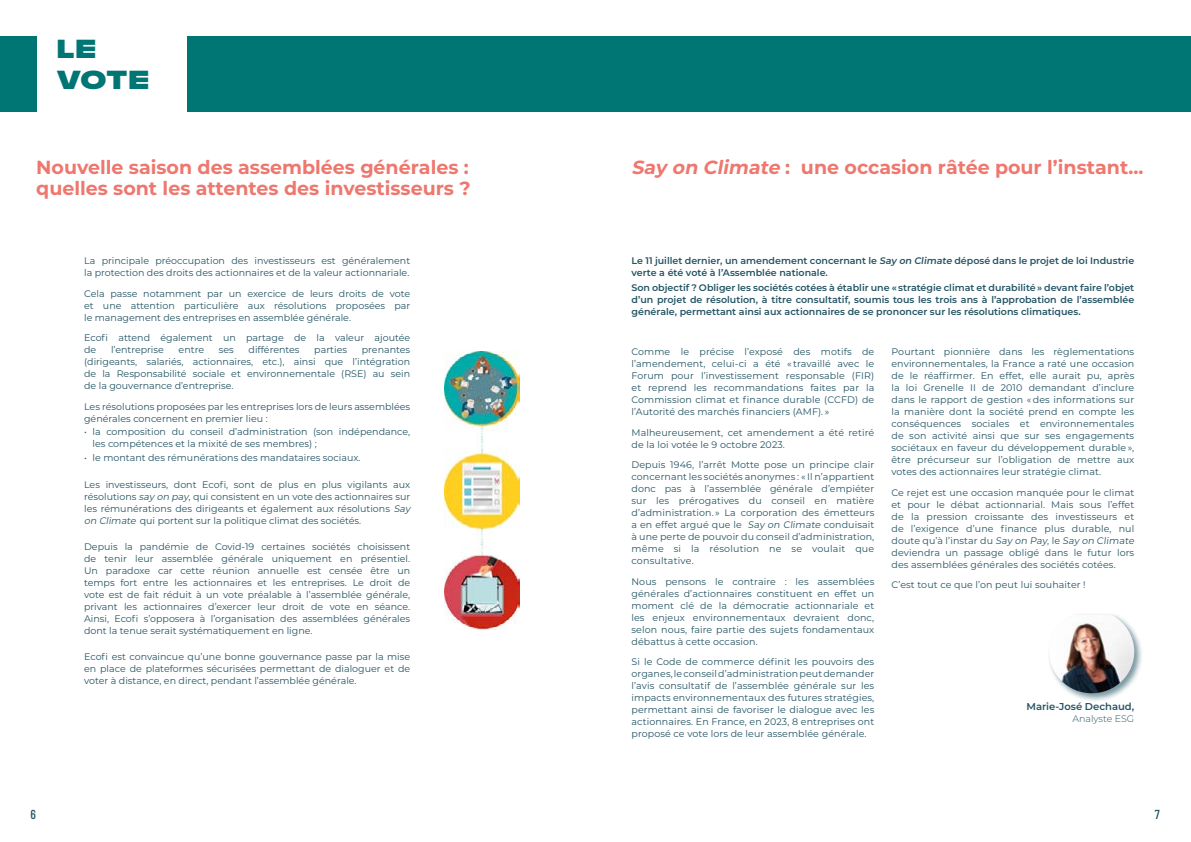
<style>
.page{position:relative;width:1191px;height:842px;background:#fff}
.page>*{position:absolute;margin:0;border:0;box-sizing:border-box;transform-origin:0 0}
.t1{font:26px/31.2px "Rifton Norm";letter-spacing:.04em;color:#007674}
.t2{font:700 19px/21px "Montserrat";color:#ee776e}
.t3{font:500 13px "Barlow Condensed";color:#245463}
.t4{font:600 10px "Montserrat";color:#245463}
.t5{font:9.5px/12px "Montserrat";color:#245463;text-align:justify}
.t6{font:600 9.5px/12px "Montserrat";color:#245463}
.t7{font:300 9.5px "Montserrat";color:#245463}
.s1{font-style:italic}
</style>
<div class="page">
<div style="left:0;top:36px;width:36px;height:75px;background:#007674"></div>
<div style="left:187px;top:36px;width:1004px;height:75px;background:#007674"></div>
<div style="left:1048px;top:613px;width:96px;height:90px;background:#245463;opacity:.6"></div>
<img style="left:1049px;top:615px;width:85px;height:78px">
<img style="left:444px;top:351px;width:76px;height:278px">
<h1 class="t1" style="left:57px;top:33px;width:94px">LE<br>VOTE</h1>
<h2 class="t2" style="left:36px;top:156px;width:436px">Nouvelle saison des assemblées générales : quelles sont les attentes des investisseurs ?</h2>
<p class="t5" style="left:84px;top:255px;width:328px">La principale préoccupation des investisseurs est généralement la protection des droits des actionnaires et de la valeur actionnariale.</p>
<p class="t5" style="left:84px;top:287px;width:327px">Cela passe notamment par un exercice de leurs droits de vote et une attention particulière aux résolutions proposées par le management des entreprises en assemblée générale.</p>
<p class="t5" style="left:84px;top:332px;width:328px">Ecofi attend également un partage de la valeur ajoutée de</p>
<p class="t5" style="left:111px;top:344px;width:54px">l’entreprise</p>
<p class="t5" style="left:179px;top:344px;width:27px">entre</p>
<p class="t5" style="left:219px;top:344px;width:17px">ses</p>
<p class="t5" style="left:248px;top:344px;width:53px">différentes</p>
<p class="t5" style="left:314px;top:344px;width:34px">parties</p>
<p class="t5" style="left:84px;top:344px;width:328px;text-indent:278px">prenantes (dirigeants, salariés, actionnaires, etc.), ainsi que l’intégration de la Responsabilité sociale et environnementale (RSE) au sein de la gouvernance d’entreprise.</p>
<p class="t5" style="left:84px;top:400px;width:327px">Les résolutions proposées par les entreprises lors de leurs assemblées générales concernent en premier lieu :</p>
<p class="t5" style="left:93px;top:426px;width:319px;text-indent:-9px">• la composition du conseil d’administration (son indépendance, les compétences et la mixité de ses membres) ;</p>
<p class="t5" style="left:84px;top:451px;width:278px">• le montant des rémunérations des mandataires sociaux.</p>
<p class="t5" style="left:84px;top:478px;width:327px">Les investisseurs, dont Ecofi, sont de plus en plus vigilants aux résolutions <span class="s1">say on pay</span>, qui consistent en un vote des actionnaires sur les rémunérations des dirigeants et également aux résolutions <span class="s1">Say on Climate</span> qui portent sur la politique climat des sociétés.</p>
<p class="t5" style="left:84px;top:540px;width:328px">Depuis la pandémie de Covid-19 certaines sociétés choisissent de tenir leur assemblée générale uniquement en présentiel.<br>Un paradoxe car cette réunion annuelle est censée être un temps fort entre les actionnaires et les entreprises. Le droit de vote est de fait réduit à un vote préalable à l’assemblée générale, privant les actionnaires d’exercer leur droit de vote en séance.<br>Ainsi, Ecofi s’opposera à l’organisation des assemblées générales dont la tenue serait systématiquement en ligne.</p>
<p class="t5" style="left:84px;top:650px;width:328px">Ecofi est convaincue qu’une bonne gouvernance passe par la mise en place de plateformes sécurisées permettant de dialoguer et de voter à distance, en direct, pendant l’assemblée générale.</p>
<h2 class="t2" style="left:631px;top:156px;width:513px"><span class="s1">Say on Climate</span> : une occasion râtée pour l’instant...</h2>
<p class="t6" style="left:631px;top:255px;width:504px">Le 11 juillet dernier, un amendement concernant le Say on Climate déposé dans le projet de loi Industrie verte a été voté à l’Assemblée nationale.</p>
<p class="t6" style="left:631px;top:281px;width:504px;text-align:justify">Son objectif ? Obliger les sociétés cotées à établir une « stratégie climat et durabilité » devant faire l’objet d’un projet de résolution, à titre consultatif, soumis tous les trois ans à l’approbation de l’assemblée générale, permettant ainsi aux actionnaires de se prononcer sur les résolutions climatiques.</p>
<p class="t5" style="left:631px;top:345px;width:244px">Comme le précise l’exposé des motifs de l’amendement, celui-ci a été « travaillé avec le Forum pour l’investissement responsable (FIR) et reprend les recommandations faites par la Commission climat et finance durable (CCFD) de l’Autorité des marchés financiers (AMF). »</p>
<p class="t5" style="left:631px;top:426px;width:244px">Malheureusement, cet amendement a été retiré de la loi votée le 9 octobre 2023.</p>
<p class="t5" style="left:631px;top:458px;width:244px">Depuis 1946, l’arrêt Motte pose un principe clair concernant les sociétés anonymes : « Il n’appartient donc pas à l’assemblée générale d’empiéter sur les prérogatives du conseil en matière d’administration. » La corporation des émetteurs a en effet argué que le Say on Climate conduisait à une perte de pouvoir du conseil d’administration, même si la résolution ne se voulait que consultative.</p>
<p class="t5" style="left:631px;top:575px;width:244px">Nous pensons le contraire : les assemblées générales d’actionnaires constituent en effet un moment clé de la démocratie actionnariale et les enjeux environnementaux devraient donc, selon nous, faire partie des sujets fondamentaux débattus à cette occasion.</p>
<p class="t5" style="left:631px;top:655px;width:244px">Si le Code de commerce définit les pouvoirs des organes, le conseil d’administration peut demander l’avis consultatif de l’assemblée générale sur les impacts environnementaux des futures stratégies, permettant ainsi de favoriser le dialogue avec les actionnaires. En France, en 2023, 8 entreprises ont proposé ce vote lors de leur assemblée générale.</p>
<p class="t5" style="left:891px;top:345px;width:244px">Pourtant pionnière dans les règlementations environnementales, la France a raté une occasion de le réaffirmer. En effet, elle aurait pu, après la loi Grenelle II de 2010 demandant d’inclure dans le rapport de gestion « des informations sur la manière dont la société prend en compte les conséquences sociales et environnementales de son activité ainsi que sur ses engagements sociétaux en faveur du développement durable », être précurseur sur l’obligation de mettre aux votes des actionnaires leur stratégie climat.</p>
<p class="t5" style="left:891px;top:486px;width:246px;text-align:left">Ce rejet est une occasion manquée pour le climat et pour le débat actionnarial. Mais sous l’effet de la pression croissante des investisseurs et de l’exigence d’une finance plus durable, nul doute qu’à l’instar du Say on Pay, le Say on Climate deviendra un passage obligé dans le futur lors des assemblées générales des sociétés cotées.</p>
<p class="t5" style="left:891px;top:578px;width:196px">C’est tout ce que l’on peut lui souhaiter !</p>
<p class="t4" style="left:1026px;top:699px;width:109px">Marie-José Dechaud,</p>
<p class="t7" style="left:1072px;top:712px;width:63px">Analyste ESG</p>
<h3 class="t3" style="left:31px;top:805px;width:7px">6</h3>
<h3 class="t3" style="left:1155px;top:805px;width:6px">7</h3>
</div>
